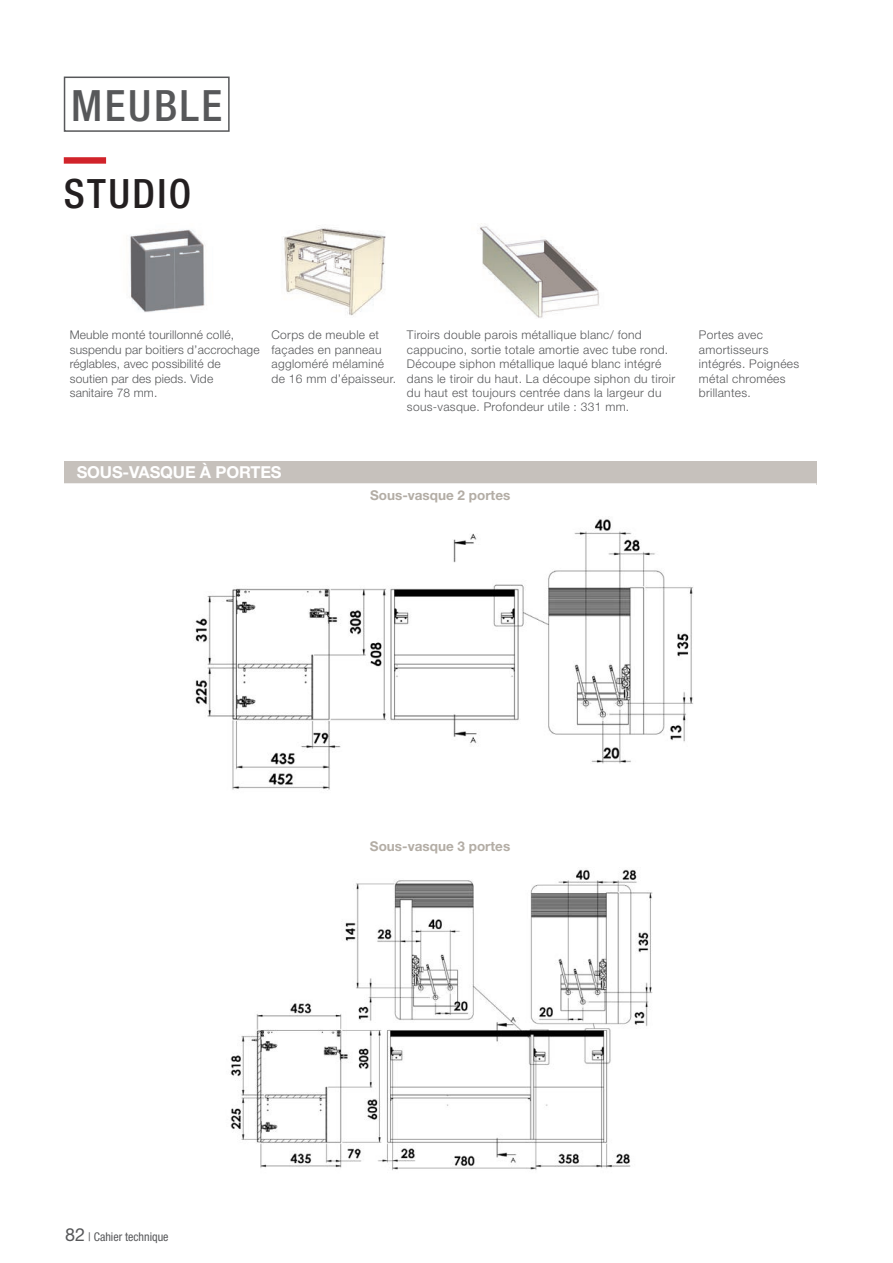
<style>
.page{position:relative;width:893px;height:1263px;background:#fff}
.page>*{position:absolute;margin:0;border:0;box-sizing:border-box;transform-origin:0 0}
.titre_collection{font:500 condensed 43.2px "Helvetica Neue LT Std";letter-spacing:.06em;color:#57585a}
.titre_collection-2{font:500 condensed 40.5px "Helvetica Neue LT Std";letter-spacing:.06em;color:#231f20}
.titre_tableau{font:700 16.5px "Helvetica Neue LT Std";letter-spacing:-.01em;color:#fff}
.ref{font:700 13.5px "Helvetica Neue LT Std";color:#b3ada5}
.intro_tab{font:300 12px/14.4px "Helvetica Neue LT Std";letter-spacing:.025em;color:#57585a}
.t1{font:condensed 12px "Helvetica Neue LT Std";color:#57585a}
.s1{font-stretch:normal;font-size:18px}
</style>
<div class="page">
<div style="left:64px;top:157px;width:42px;height:7px;background:#d1232a"></div>
<img style="left:130px;top:229px;width:75px;height:83px">
<img style="left:283px;top:225px;width:103px;height:91px">
<img style="left:479px;top:225px;width:120px;height:93px">
<div style="left:64px;top:461px;width:752px;height:24px;background:#c6c1bc"></div>
<hr style="left:64px;top:483px;width:752px;height:3px;background:#fff">
<img style="left:195px;top:518px;width:498px;height:273px">
<img style="left:230px;top:869px;width:423px;height:302px">
<div style="left:64px;top:77px;width:166px;height:55px;border:2px solid #57585a"></div>
<p class="titre_collection" style="left:71px;top:80px;width:153px">MEUBLE</p>
<p class="titre_collection-2" style="left:64px;top:169px;width:129px">STUDIO</p>
<p class="intro_tab" style="left:70px;top:328px;width:191px">Meuble monté tourillonné collé, suspendu par boitiers d’accrochage réglables, avec possibilité de soutien par des pieds. Vide sanitaire 78 mm.</p>
<p class="intro_tab" style="left:272px;top:328px;width:126px">Corps de meuble et façades en panneau aggloméré mélaminé de 16 mm d’épaisseur.</p>
<p class="intro_tab" style="left:407px;top:328px;width:270px">Tiroirs double parois métallique blanc/ fond cappucino, sortie totale amortie avec tube rond.<br>Découpe siphon métallique laqué blanc intégré dans le tiroir du haut. La découpe siphon du tiroir du haut est toujours centrée dans la largeur du sous-vasque. Profondeur utile : 331 mm.</p>
<p class="intro_tab" style="left:699px;top:328px;width:102px">Portes avec amortisseurs intégrés. Poignées métal chromées brillantes.</p>
<p class="titre_tableau" style="left:77px;top:462px;width:206px">SOUS-VASQUE À PORTES</p>
<p class="ref" style="left:370px;top:487px;width:142px">Sous-vasque 2 portes</p>
<p class="ref" style="left:370px;top:838px;width:142px">Sous-vasque 3 portes</p>
<p class="t1" style="left:65px;top:1230px;width:105px"><span class="s1">82</span> | Cahier technique</p>
</div>
